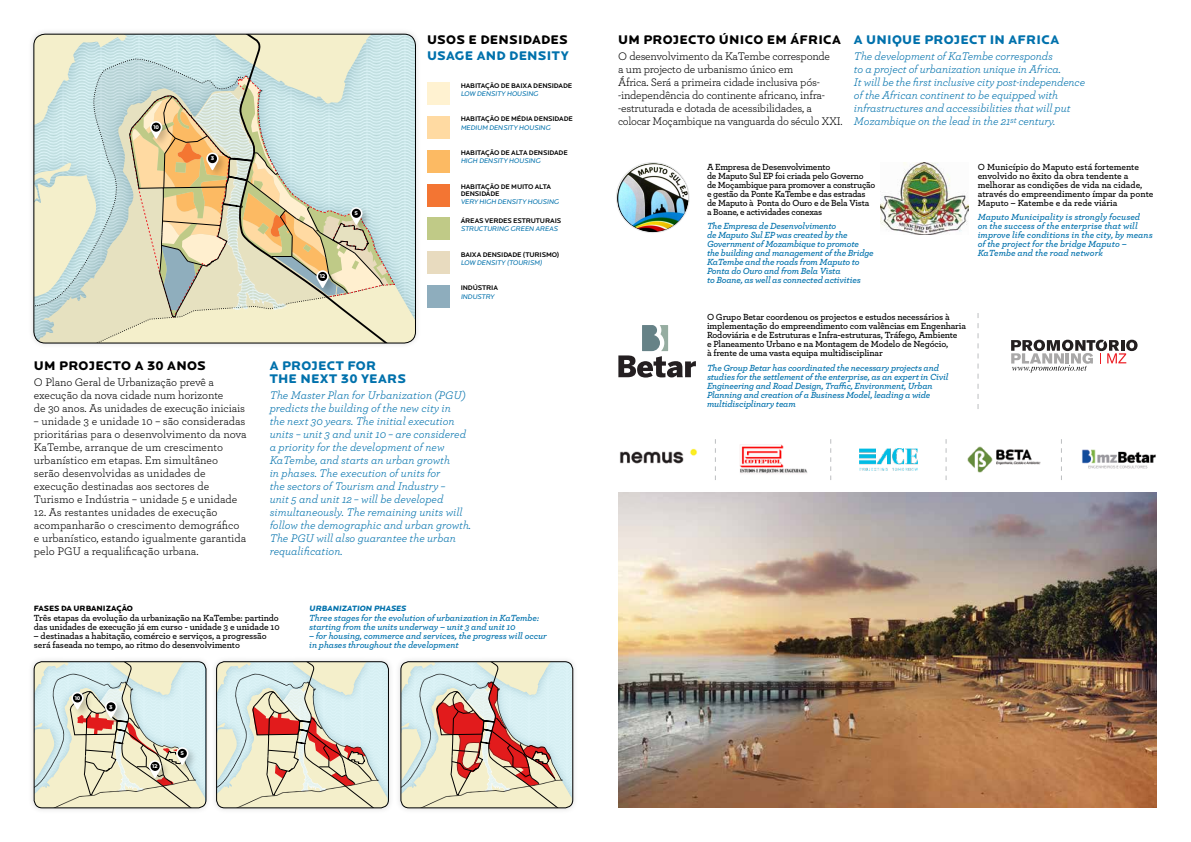
<style>
.page{position:relative;width:1191px;height:842px;background:#fff}
.page>*{position:absolute;margin:0;border:0;box-sizing:border-box;transform-origin:0 0}
.t1{font:900 13px/13px "Locator Display";letter-spacing:.02em;color:#0071ac}
.t2{font:900 13px "Locator Display";letter-spacing:.02em;color:#000}
.t3{font:11.5px/13px "Archer";letter-spacing:-.01em;color:#000}
.t4{font:italic 11.5px/13px "Archer";color:#0071ac}
.t5{font:600 9.3px/9px "Archer";letter-spacing:-.015em;color:#000}
.t6{font:italic 600 9.3px/9px "Archer";letter-spacing:-.02em;color:#0071ac}
.t7{font:italic 600 9.3px/9px "Archer";color:#0071ac}
.t8{font:900 8px "Locator Display";color:#0071ac}
.t9{font:900 8px "Locator Display";color:#000}
.t10{font:500 7px/7px "Locator Display";letter-spacing:-.02em;color:#000}
.t11{font:7px "Locator Display";color:#0071ac}
.t12{font:900 5.6px "Locator Display";letter-spacing:-.075em;color:#fff}
</style>
<div class="page">
<div style="left:28px;top:28px;width:394px;height:321px;background:#000;opacity:.15"></div>
<svg style="left:395px;top:34px;width:20px;height:309px;background:#cfe6e3"></svg>
<div style="left:427px;top:83px;width:23px;height:22px;background:#fff2d1"></div>
<div style="left:427px;top:116px;width:23px;height:23px;background:#ffdaa2"></div>
<div style="left:427px;top:150px;width:23px;height:23px;background:#fcba63"></div>
<div style="left:427px;top:184px;width:23px;height:22px;background:#f37533"></div>
<div style="left:427px;top:217px;width:23px;height:23px;background:#c0ca87"></div>
<div style="left:427px;top:251px;width:23px;height:23px;background:#e8dbbf"></div>
<div style="left:427px;top:285px;width:23px;height:23px;background:#8eadbd"></div>
<div style="left:28px;top:656px;width:184px;height:158px;background:#000;opacity:.15"></div>
<div style="left:210px;top:656px;width:184px;height:158px;background:#000;opacity:.15"></div>
<svg style="left:217px;top:662px;width:171px;height:146px;background:#dad5c6"></svg>
<div style="left:216px;top:662px;width:172px;height:146px;border:1px solid #000;border-radius:8px"></div>
<div style="left:394px;top:656px;width:185px;height:158px;background:#000;opacity:.15"></div>
<svg style="left:401px;top:662px;width:172px;height:146px;background:#d7c7ba"></svg>
<div style="left:401px;top:662px;width:172px;height:146px;border:1px solid #000;border-radius:8px"></div>
<img style="left:618px;top:492px;width:539px;height:316px">
<img style="left:616px;top:162px;width:73px;height:71px">
<img style="left:880px;top:162px;width:88px;height:72px">
<svg style="left:618px;top:325px;width:78px;height:53px"></svg>
<img style="left:967px;top:446px;width:73px;height:26px">
<img style="left:619px;top:448px;width:78px;height:16px">
<img style="left:1082px;top:449px;width:74px;height:20px">
<svg style="left:1011px;top:340px;width:126px;height:32px"></svg>
<svg style="left:977px;top:313px;width:1px;height:96px"></svg>
<svg style="left:715px;top:439px;width:1px;height:41px"></svg>
<svg style="left:830px;top:439px;width:1px;height:41px"></svg>
<svg style="left:945px;top:439px;width:1px;height:41px"></svg>
<svg style="left:1061px;top:439px;width:1px;height:41px"></svg>
<svg style="left:34px;top:34px;width:361px;height:309px;background:#d5d9c2"></svg>
<div style="left:352px;top:209px;width:9px;height:9px;background:#000;border-radius:50%"></div>
<svg style="left:34px;top:662px;width:172px;height:146px;background:#d6d9ca"></svg>
<div style="left:178px;top:749px;width:9px;height:9px;background:#000;border-radius:50%"></div>
<img style="left:739px;top:444px;width:68px;height:30px">
<img style="left:860px;top:449px;width:57px;height:21px">
<p class="t12" style="left:153px;top:124px;width:7px">10</p>
<p class="t12" style="left:211px;top:155px;width:5px">3</p>
<p class="t12" style="left:320px;top:273px;width:7px">12</p>
<p class="t12" style="left:354px;top:210px;width:5px">5</p>
<h1 class="t2" style="left:427px;top:32px;width:142px">USOS E DENSIDADES</h1>
<h1 class="t1" style="left:427px;top:49px;width:10px">USAGE</h1>
<h1 class="t1" style="left:477px;top:49px;width:93px">AND DENSITY</h1>
<p class="t10" style="left:461px;top:82px;width:97px">HABITAÇÃO DE BAIXA DE NSIDADE</p>
<p class="t11" style="left:461px;top:90px;width:80px">LOW DENSITY HOUSING</p>
<p class="t10" style="left:461px;top:116px;width:66px">HABITAÇÃO DE M ÉDIA</p>
<p class="t10" style="left:534px;top:116px;width:24px">DENSIDADE</p>
<p class="t11" style="left:461px;top:124px;width:93px">M EDIUM DENSITY HOUSING</p>
<p class="t10" style="left:461px;top:149px;width:92px">HABITAÇÃO DE ALTA DE NSIDADE</p>
<p class="t11" style="left:461px;top:157px;width:83px">H IGH DENSITY HOUSING</p>
<p class="t10" style="left:461px;top:183px;width:92px">HABITAÇÃO DE M UITO ALTA<br>DENSIDADE</p>
<p class="t11" style="left:461px;top:198px;width:101px">VERY HIGH DENSITY HOUSING</p>
<p class="t10" style="left:461px;top:217px;width:6px">ÁREA</p>
<p class="t10" style="left:479px;top:217px;width:16px">S VERDE</p>
<p class="t10" style="left:507px;top:217px;width:55px">S ESTRUTURAI S</p>
<p class="t11" style="left:461px;top:225px;width:100px">STRUCTU RING GREEN AREAS</p>
<p class="t10" style="left:461px;top:251px;width:46px">BAIXA DENSIDADE</p>
<p class="t10" style="left:523px;top:251px;width:38px">(TURISMO)</p>
<p class="t11" style="left:461px;top:259px;width:84px">LOW DENSITY (TOU RISM)</p>
<p class="t10" style="left:461px;top:285px;width:31px">I NDÚSTRIA</p>
<p class="t11" style="left:461px;top:293px;width:36px">INDUSTRY</p>
<h1 class="t2" style="left:34px;top:358px;width:173px">UM PROJECTO A 30 ANOS</h1>
<p class="t3" style="left:34px;top:375px;width:213px">O Plano Geral de Urbanização prevê a execução da nova cidade num horizonte<br>de 30 anos. As unidades de execução iniciais</p>
<p class="t3" style="left:34px;top:414px;width:214px">– unidade 3 e unidade 10 – são consideradas prioritárias para o desenvolvimento da nova KaTembe, arranque de um crescimento urbanístico em etapas. Em simultâneo serão desenvolvidas as unidades de execução destinadas aos sectores de Turismo e Indústria – unidade 5 e unidade</p>
<p class="t3" style="left:34px;top:505px;width:214px">12. As restantes unidades de execução acompanharão o crescimento demográfico e urbanístico, estando igualmente garantida pelo PGU a requalificação urbana.</p>
<h1 class="t1" style="left:270px;top:359px;width:102px;text-indent:66px">T FOR<br>THE NEXT 30 YEARS</h1>
<p class="t4" style="left:270px;top:388px;width:203px">The Master Plan for Urbanization (PGU) predicts the building of the new city in<br>the next 30 years. The initial execution units – unit 3 and unit 10 – are considered a priority for the development of new KaTembe, and starts an urban growth<br>in phases. The execution of units for<br>the sectors of Tourism and Industry –<br>unit 5 and unit 12 – will be developed simultaneously. The remaining units will follow the demographic and urban growth.<br>The PGU will also guarantee the urban requalification.</p>
<h1 class="t1" style="left:270px;top:359px;width:22px">A PROJEC</h1>
<p class="t9" style="left:34px;top:604px;width:6px">FASES</p>
<p class="t9" style="left:61px;top:604px;width:20px">DA URBA</p>
<p class="t9" style="left:97px;top:604px;width:13px">NIZAÇÃO</p>
<p class="t5" style="left:34px;top:613px;width:247px">Três etapas da evolução da urbanização na KaTembe: partindo das unidades de execução já em curso - unidade 3 e unidade 10</p>
<p class="t5" style="left:34px;top:631px;width:234px">– destinadas a habitação, comércio e serviços, a progressão será faseada no tempo, ao ritmo do desenvolvimento</p>
<p class="t12" style="left:75px;top:694px;width:7px">10</p>
<p class="t12" style="left:109px;top:703px;width:5px">3</p>
<p class="t12" style="left:152px;top:763px;width:7px">12</p>
<p class="t12" style="left:181px;top:750px;width:5px">5</p>
<p class="t8" style="left:309px;top:604px;width:7px">URBA</p>
<p class="t8" style="left:332px;top:604px;width:48px">NIZATION PHASES</p>
<p class="t6" style="left:309px;top:613px;width:231px">Three stages for the evolution of urbanization in KaTembe: starting from the units underway – unit 3 and unit 10</p>
<p class="t6" style="left:309px;top:631px;width:239px">– for housing, commerce and services, the progress will occur in phases throughout the development</p>
<h1 class="t2" style="left:618px;top:32px;width:224px">UM PROJECTO ÚN ICO EM ÁFRICA</h1>
<p class="t3" style="left:618px;top:49px;width:226px">O desenvolvimento da KaTembe corresponde<br>a um projecto de urbanismo único em<br>África. Será a primeira cidade inclusiva pós--independência do continente africano, infra--estruturada e dotada de acessibilidades, a colocar Moçambique na vanguarda do século XXI.</p>
<h1 class="t1" style="left:854px;top:33px;width:207px">A UN IQUE PROJECT IN AFRICA</h1>
<p class="t4" style="left:854px;top:49px;width:233px">The development of KaTembe corresponds<br>to a project of urbanization unique in Africa.<br>It will be the first inclusive city post-independence of the African continent to be equipped with infrastructures and accessibilities that will put Mozambique on the lead in the 21<sup>st</sup> century.</p>
<p class="t5" style="left:707px;top:162px;width:170px">A Empresa de Desenvolvimento<br>de Maputo Sul EP foi criada pelo Governo<br>de Moçambique para promover a construção e gestão da Ponte KaTembe e das estradas de Maputo à Ponta do Ouro e de Bela Vista a Boane, e actividades conexas</p>
<p class="t6" style="left:707px;top:221px;width:168px">The Empresa de Desenvolvimento<br>de Maputo Sul EP was created by the Government of Mozambique to promote the building and management of the Bridge KaTembe and the roads from Maputo to Ponta do Ouro and from Bela Vista<br>to Boane, as well as connected activities</p>
<p class="t5" style="left:977px;top:162px;width:177px">O Município do Maputo está fortemente envolvido no êxito da obra tendente a melhorar as condições de vida na cidade, através do empreendimento ímpar da ponte Maputo – Katembe e da rede viária</p>
<p class="t7" style="left:977px;top:212px;width:176px">Maputo Municipality is strongly focused<br>on the success of the enterprise that will improve life conditions in the city, by means of the project for the bridge Maputo – KaTembe and the road network</p>
<p class="t5" style="left:707px;top:312px;width:260px">O Grupo Betar coordenou os projectos e estudos necessários à implementação do empreendimento com valências em Engenharia Rodoviária e de Estruturas e Infra-estruturas, Tráfego, Ambiente<br>e Planeamento Urbano e na Montagem de Modelo de Negócio,<br>à frente de uma vasta equipa multidisciplinar</p>
<p class="t6" style="left:707px;top:363px;width:243px">The Group Betar has coordinated the necessary projects and studies for the settlement of the enterprise, as an expert in Civil Engineering and Road Design, Traffic, Environment, Urban Planning and creation of a Business Model, leading a wide multidisciplinary team</p>
</div>
